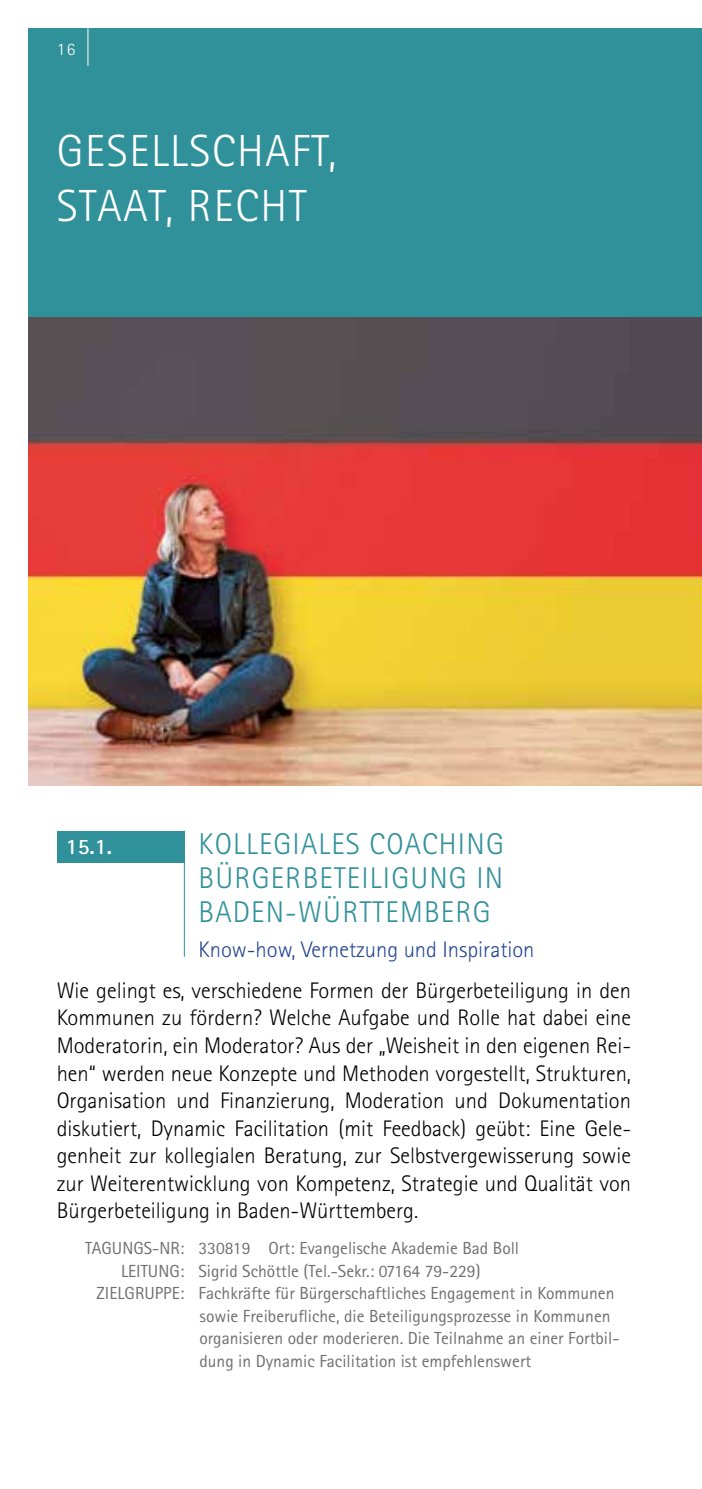
<style>
.page{position:relative;width:702px;height:1489px;background:#fff}
.page>*{position:absolute;margin:0;border:0;box-sizing:border-box;transform-origin:0 0}
.t1{font:300 45px/55px "Rotis Sans Serif";letter-spacing:.04em;color:#fff}
.t2{font:300 30px/34.5px "Rotis Sans Serif";letter-spacing:.04em;color:#30919a;text-align:justify}
.t3{font:300 22.5px/27.5px "Rotis Sans Serif";color:#000;text-align:justify}
.t4{font:300 22.5px "Rotis Sans Serif";color:#22448f}
.t5{font:700 22px "Rotis Sans Serif";color:#fff}
.t6{font:17.5px "Rotis Sans Serif";color:#706f6f}
.t7{font:300 17.5px "Rotis Sans Serif";color:#fff}
</style>
<div class="page">
<div style="left:57px;top:830px;width:127px;height:32px;background:#30919a"></div>
<hr style="left:184px;top:830px;width:1px;height:32px;background:#30919a">
<hr style="left:184px;top:862px;width:1px;height:94px;background:#30919a">
<div style="left:28px;top:28px;width:674px;height:290px;background:#30919a"></div>
<img style="left:28px;top:318px;width:674px;height:467px">
<hr style="left:87px;top:28px;width:1px;height:38px;background:#fff">
<p class="t7" style="left:57px;top:39px;width:20px">16</p>
<h1 class="t1" style="left:57px;top:123px;width:281px">GESELLSCHAFT,<br>STAAT, RECHT</h1>
<p class="t5" style="left:66px;top:832px;width:48px">15.1.</p>
<h2 class="t2" style="left:198px;top:826px;width:307px">KOLLEGIALES COACHING BÜRGERBETEILIGUNG IN BADEN-WÜRTTEMBERG</h2>
<p class="t4" style="left:198px;top:936px;width:337px">Know-how, Vernetzung und Inspiration</p>
<p class="t3" style="left:57px;top:976px;width:576px">Wie gelingt es, verschiedene Formen der Bürgerbeteiligung in den Kommunen zu fördern? Welche Aufgabe und Rolle hat dabei eine Moderatorin, ein Moderator? Aus der „Weisheit in den eigenen Rei&shy;hen“ werden neue Konzepte und Methoden vorgestellt, Strukturen, Organisation und Finanzierung, Moderation und Dokumentation diskutiert, Dynamic Facilitation (mit Feedback) geübt: Eine Gele&shy;genheit zur kollegialen Beratung, zur Selbstvergewisserung sowie zur Weiterentwicklung von Kompetenz, Strategie und Qualität von Bürgerbeteiligung in Baden-Württemberg.</p>
<p class="t6" style="left:85px;top:1237px;width:435px">TAGUNGS-NR: 330819 Ort: Evangelische Akademie Bad Boll</p>
<p class="t6" style="left:121px;top:1260px;width:361px">LEITUNG: Sigrid Schöttle (Tel.-Sekr.: 07164 79-229)</p>
<p class="t6" style="left:96px;top:1282px;width:519px">ZIELGRUPPE: Fachkräfte für Bürgerschaftliches Engagement in Kommunen</p>
<p class="t6" style="left:199px;top:1305px;width:412px">sowie Freiberufliche, die Beteiligungsprozesse in Kommunen</p>
<p class="t6" style="left:199px;top:1327px;width:421px">organisieren oder moderieren. Die Teilnahme an einer Fortbil-</p>
<p class="t6" style="left:199px;top:1350px;width:333px">dung in Dynamic Facilitation ist empfehlenswert</p>
</div>
